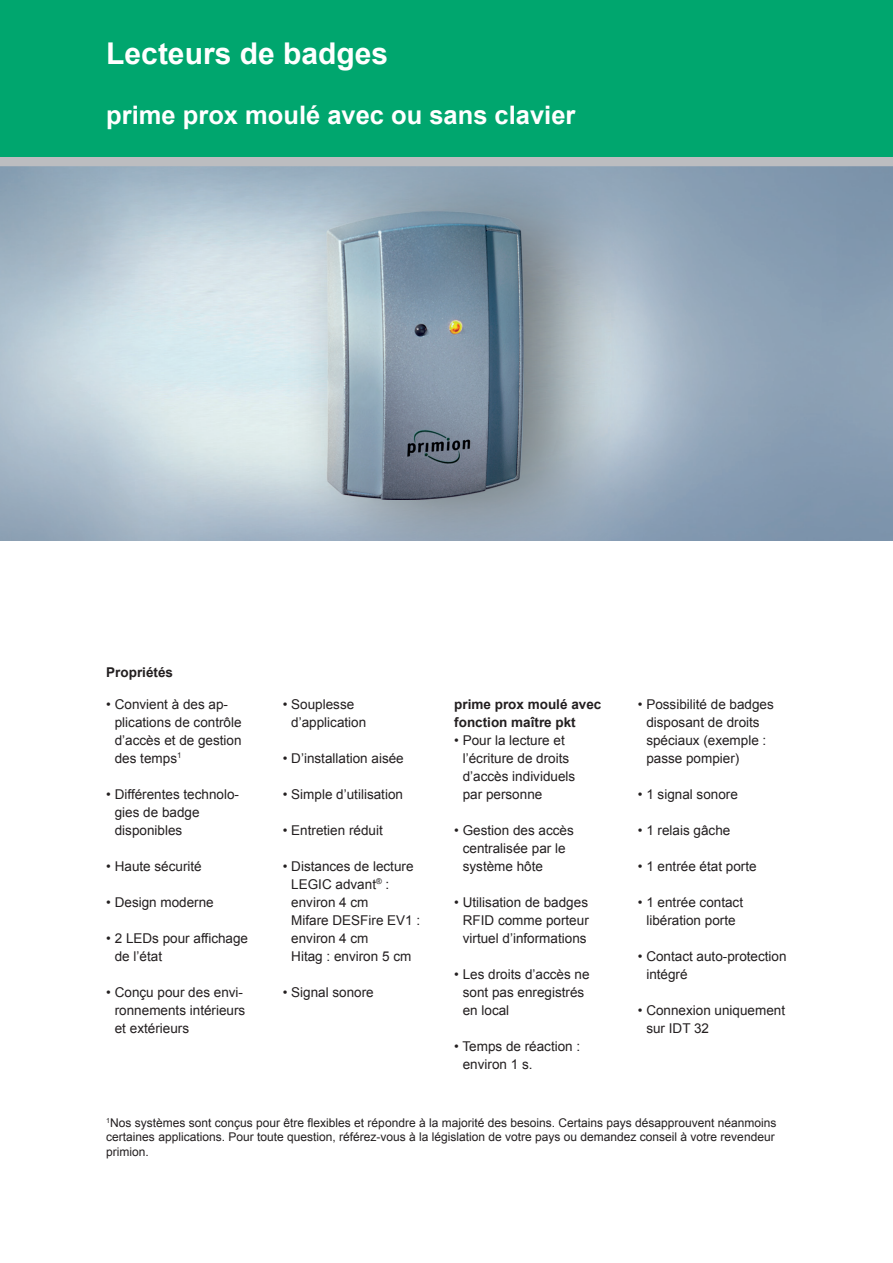
<style>
.page{position:relative;width:893px;height:1263px;background:#fff}
.page>*{position:absolute;margin:0;border:0;box-sizing:border-box;transform-origin:0 0}
.t1{font:700 30px "Arial";color:#fff}
.t2{font:700 25.5px "Arial";color:#fff}
.t3{font:13.5px/18px "Arial";color:#231f20}
.t4{font:700 13.5px/18px "Arial";color:#231f20}
.t5{font:12px/14.4px "Arial";color:#231f20}
</style>
<div class="page">
<img style="left:0;top:166px;width:893px;height:374px">
<div style="left:0;top:156px;width:893px;height:10px;background:#bcbdc0"></div>
<div style="left:0;top:0;width:893px;height:156px;background:#00a66e"></div>
<p class="t1" style="left:106px;top:34px;width:283px">Lecteurs de badges</p>
<p class="t2" style="left:106px;top:99px;width:471px">prime prox moulé avec ou sans clavier</p>
<p class="t4" style="left:106px;top:663px;width:68px">Propriétés</p>
<p class="t3" style="left:106px;top:695px;width:123px">• Convient à des ap-</p>
<p class="t3" style="left:115px;top:713px;width:128px;text-align:justify">plications de contrôle d’accès et de gestion des temps<sup>1</sup></p>
<p class="t3" style="left:106px;top:785px;width:134px">• Différentes technolo-</p>
<p class="t3" style="left:115px;top:803px;width:86px">gies de badge</p>
<p class="t3" style="left:115px;top:821px;width:69px">disponibles</p>
<p class="t3" style="left:106px;top:857px;width:97px">• Haute sécurité</p>
<p class="t3" style="left:106px;top:893px;width:109px">• Design moderne</p>
<p class="t3" style="left:106px;top:929px;width:143px">• 2 LEDs pour affichage</p>
<p class="t3" style="left:115px;top:947px;width:49px">de l’état</p>
<p class="t3" style="left:106px;top:983px;width:138px">• Conçu pour des envi-</p>
<p class="t3" style="left:115px;top:1001px;width:132px">ronnements intérieurs et extérieurs</p>
<p class="t3" style="left:283px;top:695px;width:73px">• Souplesse</p>
<p class="t3" style="left:291px;top:713px;width:77px">d’application</p>
<p class="t3" style="left:283px;top:749px;width:123px">• D’installation aisée</p>
<p class="t3" style="left:283px;top:785px;width:122px">• Simple d’utilisation</p>
<p class="t3" style="left:283px;top:821px;width:102px">• Entretien réduit</p>
<p class="t3" style="left:283px;top:857px;width:132px">• Distances de lecture</p>
<p class="t3" style="left:291px;top:875px;width:100px">LEGIC advant<sup>®</sup> :</p>
<p class="t3" style="left:291px;top:893px;width:79px">environ 4 cm</p>
<p class="t3" style="left:291px;top:911px;width:131px">Mifare DESFire EV1 : environ 4 cm</p>
<p class="t3" style="left:291px;top:947px;width:122px">Hitag : environ 5 cm</p>
<p class="t3" style="left:283px;top:983px;width:93px">• Signal sonore</p>
<p class="t4" style="left:454px;top:695px;width:149px">prime prox moulé avec fonction maître pkt</p>
<p class="t3" style="left:454px;top:731px;width:112px">• Pour la lecture et</p>
<p class="t3" style="left:463px;top:749px;width:114px">l’écriture de droits d’accès individuels par personne</p>
<p class="t3" style="left:454px;top:821px;width:121px">• Gestion des accès</p>
<p class="t3" style="left:463px;top:839px;width:104px">centralisée par le</p>
<p class="t3" style="left:463px;top:857px;width:82px">système hôte</p>
<p class="t3" style="left:454px;top:893px;width:135px">• Utilisation de badges</p>
<p class="t3" style="left:463px;top:911px;width:128px">RFID comme porteur virtuel d’informations</p>
<p class="t3" style="left:454px;top:965px;width:137px">• Les droits d’accès ne</p>
<p class="t3" style="left:463px;top:983px;width:123px">sont pas enregistrés en local</p>
<p class="t3" style="left:454px;top:1037px;width:128px">• Temps de réaction :</p>
<p class="t3" style="left:463px;top:1055px;width:71px">environ 1 s.</p>
<p class="t3" style="left:638px;top:695px;width:138px">• Possibilité de badges</p>
<p class="t3" style="left:646px;top:713px;width:122px">disposant de droits spéciaux (exemple : passe pompier)</p>
<p class="t3" style="left:638px;top:785px;width:102px">• 1 signal sonore</p>
<p class="t3" style="left:638px;top:821px;width:94px">• 1 relais gâche</p>
<p class="t3" style="left:638px;top:857px;width:120px">• 1 entrée état porte</p>
<p class="t3" style="left:638px;top:893px;width:107px">• 1 entrée contact</p>
<p class="t3" style="left:646px;top:911px;width:91px">libération porte</p>
<p class="t3" style="left:638px;top:947px;width:150px">• Contact auto-protection</p>
<p class="t3" style="left:646px;top:965px;width:43px">intégré</p>
<p class="t3" style="left:638px;top:1001px;width:149px">• Connexion uniquement</p>
<p class="t3" style="left:646px;top:1019px;width:64px">sur IDT 32</p>
<p class="t5" style="left:106px;top:1115px;width:672px"><sup>1</sup>Nos systèmes sont conçus pour être flexibles et répondre à la majorité des besoins. Certains pays désapprouvent néanmoins certaines applications. Pour toute question, référez-vous à la législation de votre pays ou demandez conseil à votre revendeur primion.</p>
</div>
